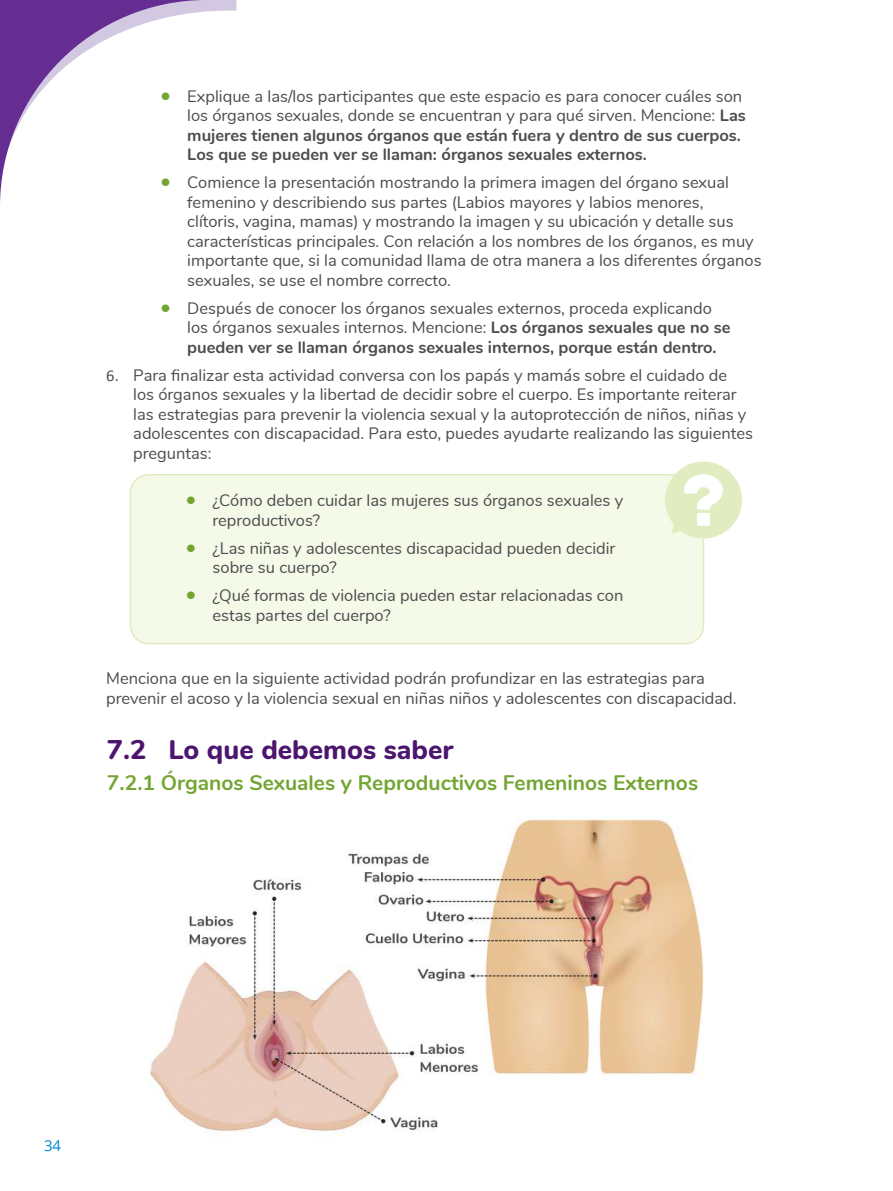
<style>
.page{position:relative;width:893px;height:1191px;background:#fff}
.page>*{position:absolute;margin:0;border:0;box-sizing:border-box;transform-origin:0 0}
.t1{font:800 27px "Nunito";color:#4c166e}
.t2{font:700 21px "Nunito";color:#73a532}
.t3{font:16.5px/19.5px "Nunito";color:#4b4c4d}
.t4{font:15px "Open Sans";color:#0088ce}
.s1{font-weight:700;font-size:21px;color:#73a532}
.s2{font-weight:700}
.s3{font-family:"Calibri"}
</style>
<div class="page">
<div style="left:130px;top:475px;width:573px;height:168px;background:#f4f9e8;border-radius:18px"></div>
<div style="left:130px;top:474px;width:574px;height:170px;border:2px solid #e1edc1;border-radius:18px"></div>
<svg style="left:665px;top:461px;width:77px;height:77px"></svg>
<svg style="left:207px;top:0;width:29px;height:12px"></svg>
<svg style="left:0;top:0;width:207px;height:201px"></svg>
<img style="left:149px;top:819px;width:555px;height:316px">
<p class="t3" style="left:187px;top:85px;width:560px;text-indent:-27px"><span class="s1">•</span> Explique a las/los participantes que este espacio es para conocer cuáles son los órganos sexuales, donde se encuentran y para qué sirven. Mencione: <span class="s2">Las mujeres tienen algunos órganos que están fuera y dentro de sus cuerpos.<br>Los que se pueden ver se llaman: órganos sexuales externos.</span></p>
<p class="t3" style="left:187px;top:172px;width:576px;text-indent:-27px"><span class="s1">•</span> Comience la presentación mostrando la primera imagen del órgano sexual femenino y describiendo sus partes (Labios mayores y labios menores,<br>clítoris, vagina, mamas) y mostrando la imagen y su ubicación y detalle sus características principales. Con relación a los nombres de los órganos, es muy importante que, si la comunidad llama de otra manera a los diferentes órganos sexuales, se use el nombre correcto.</p>
<p class="t3" style="left:187px;top:297px;width:545px;text-indent:-27px"><span class="s1">•</span> Después de conocer los órganos sexuales externos, proceda explicando los órganos sexuales internos. Mencione: <span class="s2">Los órganos sexuales que no se pueden ver se llaman órganos sexuales internos, porque están dentro.</span></p>
<p class="t3" style="left:133px;top:364px;width:621px;text-indent:-27px"><span class="s3">6.</span> Para finalizar esta actividad conversa con los papás y mamás sobre el cuidado de<br>los órganos sexuales y la libertad de decidir sobre el cuerpo. Es importante reiterar las estrategias para prevenir la violencia sexual y la autoprotección de niños, niñas y adolescentes con discapacidad. Para esto, puedes ayudarte realizando las siguientes preguntas:</p>
<p class="t3" style="left:213px;top:490px;width:412px;text-indent:-27px"><span class="s1">•</span> ¿Cómo deben cuidar las mujeres sus órganos sexuales y reproductivos?</p>
<p class="t3" style="left:213px;top:537px;width:404px;text-indent:-27px"><span class="s1">•</span> ¿Las niñas y adolescentes discapacidad pueden decidir sobre su cuerpo?</p>
<p class="t3" style="left:213px;top:585px;width:412px;text-indent:-27px"><span class="s1">•</span> ¿Qué formas de violencia pueden estar relacionadas con estas partes del cuerpo?</p>
<p class="t3" style="left:106px;top:667px;width:632px">Menciona que en la siguiente actividad podrán profundizar en las estrategias para prevenir el acoso y la violencia sexual en niñas niños y adolescentes con discapacidad.</p>
<h1 class="t1" style="left:107px;top:729px;width:348px">7.2 Lo que debemos saber</h1>
<p class="t2" style="left:107px;top:767px;width:593px">7.2.1 Órganos Sexuales y Reproductivos Femeninos Externos</p>
<p class="t4" style="left:44px;top:1135px;width:19px">34</p>
</div>
